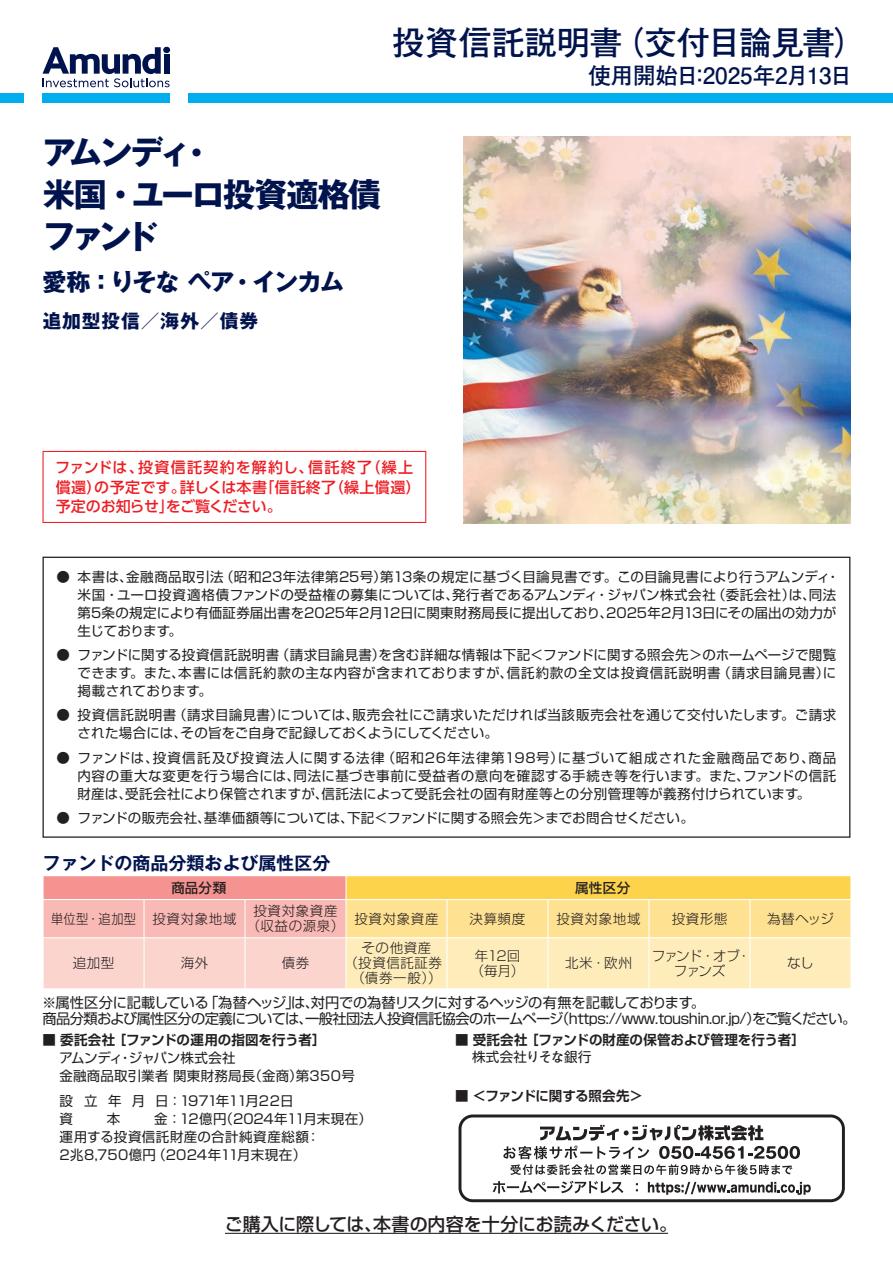
<style>
.page{position:relative;width:893px;height:1263px;background:#fff}
.page>*{position:absolute;margin:0;border:0;box-sizing:border-box;transform-origin:0 0}
.t1{font:700 33px/42px "Gothic MB101 Pr 6 N";letter-spacing:-.07em;color:#00134d}
.t2{font:700 33px "Futo Go B101 Pr 6 N";letter-spacing:-.01em;color:#00134d}
.t3{font:700 24px "Gothic MB101 Pr 6 N";letter-spacing:-.055em;color:#00134d}
.t4{font:700 22.5px "Futo Go B101 Pr 6 N";color:#00134d}
.t5{font:700 18.75px "Gothic MB101 Pr 6 N";letter-spacing:.05em;color:#00134d}
.t6{font:500 18px "Shin Go Pro";letter-spacing:-.01em;color:#231f20}
.t7{font:700 18px "Gothic MB101 Pro De";color:#00134d}
.t8{font:500 15px/19.5px "UD Shin Go Pr 6 N";letter-spacing:.015em;color:#ee1d23}
.t9{font:14.25px/16.5px "Shin Go Pro";letter-spacing:-.04em;color:#231f20}
.t10{font:13.5px/18px "Shin Go Pro";letter-spacing:.015em;color:#231f20}
.t11{font:300 13.5px/15px "Shin Go Pro";letter-spacing:.045em;color:#231f20;text-align:center}
.t12{font:700 13.5px "Shin Go Pro De";color:#231f20}
.t13{font:13.5px/18.1px "Shin Go Pro";letter-spacing:-.245em;color:#231f20}
.t14{font:700 13.5px "Shin Go Pro De";letter-spacing:-.02em;color:#231f20}
.t15{font:300 13.5px "Shin Go Pro";letter-spacing:.045em;color:#231f20;scale:.9 1}
.t16{font:300 13.5px/15px "Shin Go Pro";letter-spacing:-.045em;color:#231f20;text-align:center}
.t17{font:500 13.5px "Shin Go Pro";letter-spacing:.02em;color:#231f20}
.s1{font-family:"Futo Go B101 Pro";font-weight:700}
</style>
<div class="page">
<hr style="left:225px;top:1233px;width:443px;height:1px;background:#231f20">
<svg style="left:43px;top:876px;width:808px;height:112px;background:#fcd5a3"></svg>
<hr style="left:43px;top:899px;width:101px;height:1px;background:#fff">
<hr style="left:43px;top:900px;width:1px;height:37px;background:#fff">
<hr style="left:144px;top:899px;width:101px;height:1px;background:#fff">
<hr style="left:144px;top:900px;width:1px;height:37px;background:#fff">
<hr style="left:245px;top:899px;width:101px;height:1px;background:#fff">
<hr style="left:244px;top:900px;width:2px;height:37px;background:#fff">
<hr style="left:346px;top:899px;width:101px;height:1px;background:#fff">
<hr style="left:345px;top:900px;width:2px;height:37px;background:#fff">
<hr style="left:447px;top:899px;width:101px;height:1px;background:#fff">
<hr style="left:446px;top:900px;width:2px;height:37px;background:#fff">
<hr style="left:548px;top:899px;width:101px;height:1px;background:#fff">
<hr style="left:547px;top:900px;width:2px;height:37px;background:#fff">
<hr style="left:649px;top:899px;width:101px;height:1px;background:#fff">
<hr style="left:648px;top:900px;width:1px;height:37px;background:#fff">
<hr style="left:750px;top:899px;width:101px;height:1px;background:#fff">
<hr style="left:749px;top:900px;width:1px;height:37px;background:#fff">
<hr style="left:850px;top:900px;width:1px;height:37px;background:#fff">
<hr style="left:43px;top:937px;width:101px;height:1px;background:#fff">
<hr style="left:43px;top:938px;width:1px;height:50px;background:#fff">
<hr style="left:144px;top:937px;width:101px;height:1px;background:#fff">
<hr style="left:144px;top:938px;width:1px;height:50px;background:#fff">
<hr style="left:245px;top:937px;width:101px;height:1px;background:#fff">
<hr style="left:244px;top:938px;width:2px;height:50px;background:#fff">
<hr style="left:346px;top:937px;width:101px;height:1px;background:#fff">
<hr style="left:345px;top:938px;width:2px;height:50px;background:#fff">
<hr style="left:447px;top:937px;width:101px;height:1px;background:#fff">
<hr style="left:446px;top:938px;width:2px;height:50px;background:#fff">
<hr style="left:548px;top:937px;width:101px;height:1px;background:#fff">
<hr style="left:547px;top:938px;width:2px;height:50px;background:#fff">
<hr style="left:649px;top:937px;width:101px;height:1px;background:#fff">
<hr style="left:648px;top:938px;width:1px;height:50px;background:#fff">
<hr style="left:750px;top:937px;width:101px;height:1px;background:#fff">
<hr style="left:749px;top:938px;width:1px;height:50px;background:#fff">
<hr style="left:850px;top:938px;width:1px;height:50px;background:#fff">
<svg style="left:493px;top:1181px;width:130px;height:12px"></svg>
<svg style="left:648px;top:1182px;width:163px;height:13px"></svg>
<svg style="left:503px;top:1125px;width:297px;height:50px"></svg>
<div style="left:458px;top:1114px;width:387px;height:88px;border:3px solid #231f20;border-radius:13px"></div>
<img style="left:463px;top:136px;width:387px;height:387px">
<hr style="left:43px;top:451px;width:383px;height:1px;background:#ee1d23">
<hr style="left:43px;top:452px;width:1px;height:70px;background:#ee1d23">
<hr style="left:425px;top:452px;width:1px;height:70px;background:#ee1d23">
<hr style="left:43px;top:522px;width:383px;height:1px;background:#ee1d23">
<svg style="left:43px;top:47px;width:127px;height:40px"></svg>
<div style="left:43px;top:94px;width:127px;height:9px;background:#00aeef"></div>
<div style="left:189px;top:94px;width:704px;height:9px;background:#00aeef"></div>
<div style="left:0;top:94px;width:23px;height:9px;background:#00aeef"></div>
<h1 class="t2" style="left:392px;top:16px;width:477px">投資信託説明書（交付目論見書）</h1>
<h3 class="t4" style="left:588px;top:58px;width:265px">使用開始日：2025年2月13日</h3>
<h1 class="t1" style="left:43px;top:131px;width:340px">アムンディ・<br>米国・ユーロ投資適格債ファンド</h1>
<h2 class="t3" style="left:43px;top:262px;width:303px">愛称：りそな ペア・インカム</h2>
<h3 class="t5" style="left:43px;top:305px;width:217px">追加型投信／海外／債券</h3>
<p class="t8" style="left:55px;top:457px;width:367px">ファンドは、投資信託契約を解約し、信託終了（繰上償還）の予定です。詳しくは本書「信託終了（繰上償還）予定のお知らせ」をご覧ください。</p>
<p class="t10" style="left:78px;top:566px;width:764px;text-indent:-21px">● 本書は、金融商品取引法（昭和23年法律第25号）第13条の規定に基づく目論見書です。この目論見書により行うアムンディ・米国・ユーロ投資適格債ファンドの受益権の募集については、発行者であるアムンディ・ジャパン株式会社（委託会社）は、同法第5条の規定により有価証券届出書を2025年2月12日に関東財務局長に提出しており、2025年2月13日にその届出の効力が生じております。</p>
<p class="t10" style="left:78px;top:644px;width:760px;text-align:justify;text-indent:-21px">● ファンドに関する投資信託説明書（請求目論見書）を含む詳細な情報は下記＜ファンドに関する照会先＞のホームページで閲覧できます。また、本書には信託約款の主な内容が含まれておりますが、信託約款の全文は投資信託説明書（請求目論見書）に掲載されております。</p>
<p class="t10" style="left:78px;top:704px;width:760px;text-indent:-21px">● 投資信託説明書（請求目論見書）については、販売会社にご請求いただければ当該販売会社を通じて交付いたします。ご請求された場合には、その旨をご自身で記録しておくようにしてください。</p>
<p class="t10" style="left:78px;top:747px;width:760px;text-align:justify;text-indent:-21px">● ファンドは、投資信託及び投資法人に関する法律（昭和26年法律第198号）に基づいて組成された金融商品であり、商品内容の重大な変更を行う場合には、同法に基づき事前に受益者の意向を確認する手続き等を行います。また、ファンドの信託財産は、受託会社により保管されますが、信託法によって受託会社の固有財産等との分別管理等が義務付けられています。</p>
<p class="t10" style="left:57px;top:807px;width:639px">● ファンドの販売会社、基準価額等については、下記＜ファンドに関する照会先＞までお問合せください。</p>
<h3 class="t7" style="left:43px;top:848px;width:289px">ファンドの商品分類および属性区分</h3>
<p class="t17" style="left:171px;top:876px;width:56px">商品分類</p>
<p class="t17" style="left:575px;top:876px;width:56px">属性区分</p>
<p class="t15" style="left:51px;top:907px;width:208px">単位型・追加型 投資対象地域</p>
<p class="t11" style="left:247px;top:902px;width:99px">投資対象資産（収益の源泉）</p>
<p class="t11" style="left:354px;top:909px;width:86px">投資対象資産</p>
<p class="t11" style="left:470px;top:909px;width:57px">決算頻度</p>
<p class="t11" style="left:556px;top:909px;width:86px">投資対象地域</p>
<p class="t11" style="left:672px;top:909px;width:57px">投資形態</p>
<p class="t11" style="left:767px;top:909px;width:68px">為替ヘッジ</p>
<p class="t11" style="left:73px;top:954px;width:43px">追加型</p>
<p class="t11" style="left:181px;top:954px;width:29px">海外</p>
<p class="t11" style="left:282px;top:954px;width:29px">債券</p>
<p class="t11" style="left:344px;top:939px;width:99px">その他資産<br>（投資信託証券（債券一般））</p>
<p class="t11" style="left:471px;top:947px;width:55px;text-align:left">年12回（毎月）</p>
<p class="t11" style="left:565px;top:954px;width:68px">北米・欧州</p>
<p class="t16" style="left:652px;top:947px;width:101px">ファンド・オブ・ファンズ</p>
<p class="t11" style="left:787px;top:954px;width:28px">なし</p>
<p class="t9" style="left:42px;top:992px;width:816px">※属性区分に記載している「為替ヘッジ」は、対円での為替リスクに対するヘッジの有無を記載しております。<br>商品分類および属性区分の定義については、一般社団法人投資信託協会のホームページ（https://www.toushin.or.jp/）をご覧ください。</p>
<p class="t12" style="left:43px;top:1029px;width:284px">■ 委託会社 ［ファンドの運用の指図を行う者］</p>
<p class="t10" style="left:60px;top:1047px;width:297px">アムンディ・ジャパン株式会社<br>金融商品取引業者 関東財務局長（金商）第３５０号</p>
<p class="t13" style="left:60px;top:1090px;width:236px">設 立 年 月 日：１９７１年１１月２２日資</p>
<p class="t12" style="left:455px;top:1029px;width:351px">■ 受託会社 ［ファンドの財産の保管および管理を行う者］</p>
<p class="t10" style="left:472px;top:1046px;width:121px">株式会社<span class="s1">りそな</span>銀行</p>
<p class="t14" style="left:455px;top:1085px;width:189px">■ ＜ファンドに関する照会先＞</p>
<p class="t10" style="left:60px;top:1108px;width:314px;text-indent:95px">金：１２億円（2024年11月末現在）運用する投資信託財産の合計純資産総額：<br>2兆8,750億円（2024年11月末現在）</p>
<p class="t10" style="left:107px;top:1108px;width:15px">本</p>
<h3 class="t6" style="left:225px;top:1209px;width:453px">ご購入に際しては、本書の内容を十分にお読みください。</h3>
</div>
